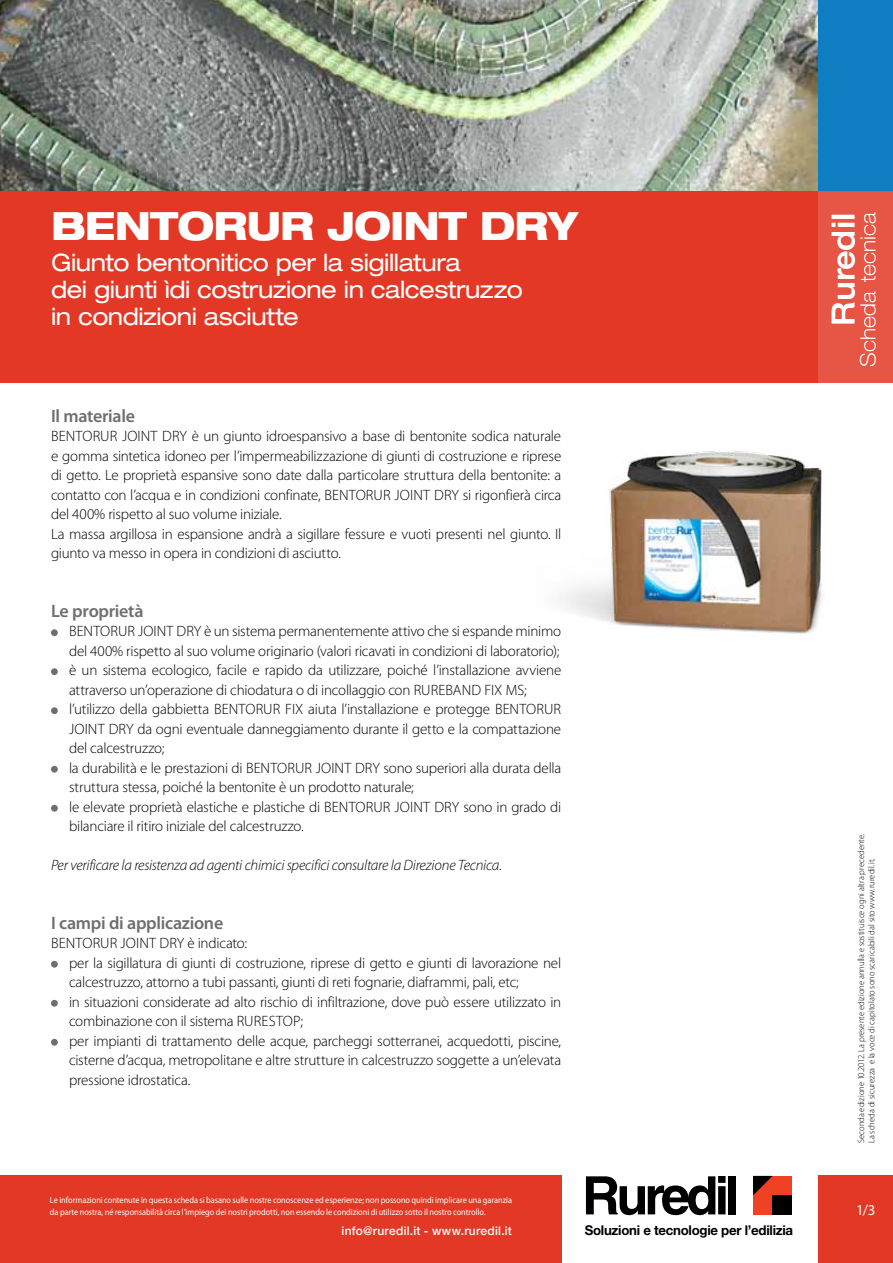
<style>
.page{position:relative;width:893px;height:1263px;background:#fff}
.page>*{position:absolute;margin:0;border:0;box-sizing:border-box;transform-origin:0 0}
.t1{font:800 expanded 39px "Helvetica Neue LT Std";letter-spacing:-.025em;color:#fff;scale:.95 1}
.t2{font:500 31.5px "Helvetica Neue LT Std";color:#fff;scale:1.1 1}
.t3{font:expanded 24px/27px "Helvetica Neue LT Std";letter-spacing:-.02em;color:#fff}
.t4{font:100 21px "Helvetica Neue LT Std";color:#fff;scale:1.1 1}
.t5{font:600 18px "Myriad Pro";letter-spacing:-.015em;color:#6d6e71}
.t6{font:300 15px/19.5px "Myriad Pro";letter-spacing:-.01em;color:#000}
.t7{font:italic 300 15px "Myriad Pro";letter-spacing:-.02em;color:#000}
.t8{font:15px "Myriad Pro";color:#fff}
.t9{font:700 13.5px "Helvetica Neue LT Std";letter-spacing:-.02em;color:#000}
.t10{font:500 12px "Helvetica Neue LT Std";letter-spacing:.02em;color:#fff}
.t11{font:9px/12px "Myriad Pro";letter-spacing:-.005em;color:#fff;scale:.92 1}
.t12{font:300 9px/10.5px "Myriad Pro";letter-spacing:.005em;color:#000;scale:.95 1}
</style>
<div class="page">
<div style="left:51px;top:629px;width:7px;height:7px;background:#6d6e71;border-radius:50%"></div>
<div style="left:51px;top:668px;width:7px;height:7px;background:#6d6e71;border-radius:50%"></div>
<div style="left:51px;top:707px;width:7px;height:7px;background:#6d6e71;border-radius:50%"></div>
<div style="left:51px;top:766px;width:7px;height:7px;background:#6d6e71;border-radius:50%"></div>
<div style="left:51px;top:805px;width:7px;height:7px;background:#6d6e71;border-radius:50%"></div>
<div style="left:51px;top:961px;width:7px;height:7px;background:#6d6e71;border-radius:50%"></div>
<div style="left:51px;top:1000px;width:7px;height:7px;background:#6d6e71;border-radius:50%"></div>
<div style="left:51px;top:1039px;width:7px;height:7px;background:#6d6e71;border-radius:50%"></div>
<img style="left:0;top:0;width:819px;height:191px">
<div style="left:0;top:191px;width:893px;height:192px;background:#e33825"></div>
<div style="left:819px;top:0;width:74px;height:191px;background:#0e7dc2"></div>
<div style="left:819px;top:191px;width:74px;height:192px;background:#e75545"></div>
<div style="left:0;top:1176px;width:561px;height:87px;background:#e33825"></div>
<div style="left:819px;top:1176px;width:74px;height:87px;background:#e33825"></div>
<div style="left:753px;top:1176px;width:39px;height:38px;background:#ef4123"></div>
<div style="left:773px;top:1195px;width:19px;height:19px;background:#000"></div>
<svg style="left:753px;top:1176px;width:20px;height:19px"></svg>
<svg style="left:586px;top:1176px;width:139px;height:39px"></svg>
<div style="left:729px;top:1176px;width:7px;height:38px;background:#000"></div>
<img style="left:560px;top:451px;width:263px;height:183px">
<h1 class="t1" style="left:51px;top:201px;width:556px">BENTORUR JOINT DRY</h1>
<h3 class="t3" style="left:51px;top:249px;width:473px">Giunto bentonitico per la sigillatura<br>dei giunti ìdi costruzione in calcestruzzo in condizioni asciutte</h3>
<p class="t5" style="left:51px;top:406px;width:86px">Il materiale</p>
<p class="t6" style="left:51px;top:427px;width:512px">bentorur joint dry è un giunto idroespansivo a base di bentonite sodica naturale e gomma sintetica idoneo per l’impermeabilizzazione di giunti di costruzione e riprese di getto. Le proprietà espansive sono date dalla particolare struttura della bentonite: a contatto con l’acqua e in condizioni confinate, bentorur joint dry si rigonfierà circa del 400% rispetto al suo volume iniziale.<br>La massa argillosa in espansione andrà a sigillare fessure e vuoti presenti nel giunto. I l giunto va messo in opera in condizioni di asciutto.</p>
<p class="t5" style="left:51px;top:601px;width:94px">Le proprietà</p>
<p class="t6" style="left:69px;top:622px;width:494px">BentoRur Joint Dry è un sistema permanentemente attivo che si espande minimo del 400% rispetto al suo volume originario (valori ricavati in condizioni di laboratorio); è un sistema ecologico, facile e rapido da utilizzare, poiché l’installazione avviene attraverso un’operazione di chiodatura o di incollaggio con Rureband Fix MS; l’utilizzo della gabbietta BentoRur Fix aiuta l’installazione e protegge BentoRur Joint Dry da ogni eventuale danneggiamento durante il getto e la compattazione del calcestruzzo;<br>la durabilità e le prestazioni di BentoRur Joint Dry sono superiori alla durata della struttura stessa, poiché la bentonite è un prodotto naturale;<br>le elevate proprietà elastiche e plastiche di BentoRur Joint Dry sono in grado di bilanciare il ritiro iniziale del calcestruzzo.</p>
<p class="t7" style="left:51px;top:857px;width:452px">Per verificare la resistenza ad agenti chimici specifici consultare la Direzione Tecnica.</p>
<p class="t5" style="left:51px;top:913px;width:174px">I campi di applicazione</p>
<p class="t6" style="left:69px;top:934px;width:494px;text-indent:-18px">BentoRur Joint Dry è indicato:<br>per la sigillatura di giunti di costruzione, riprese di getto e giunti di lavorazione nel calcestruzzo, attorno a tubi passanti, giunti di reti fognarie, diaframmi, pali, etc;<br>in situazioni considerate ad alto rischio di infiltrazione, dove può essere utilizzato in combinazione con il sistema Rurestop;<br>per impianti di trattamento delle acque, parcheggi sotterranei, acquedotti, piscine, cisterne d’acqua, metropolitane e altre strutture in calcestruzzo soggette a un’elevata pressione idrostatica.</p>
<p class="t11" style="left:50px;top:1194px;width:504px">Le informazioni contenute in questa scheda si basano sulle nostre conoscenze ed esperienze; non possono quindi implicare una garanzia da parte nostra, né responsabilità circa l’impiego dei nostri prodotti, non essendo le condizioni di utilizzo sotto il nostro controllo.</p>
<p class="t10" style="left:342px;top:1224px;width:172px">info@ruredil.it - www.ruredil.it</p>
<p class="t9" style="left:585px;top:1222px;width:210px">Soluzioni e tecnologie per l’edilizia</p>
<h2 class="t2" style="left:824px;top:326px;width:104px;rotate:-90deg">Ruredil</h2>
<h3 class="t4" style="left:856px;top:367px;width:142px;rotate:-90deg">Scheda tecnica</h3>
<p class="t12" style="left:856px;top:1143px;width:327px;rotate:-90deg">Seconda edizione 10.2012. La presente edizione annulla e sostituisce ogni altra precedente.<br>La scheda di sicurezza e la voce di capitolato sono scaricabili dal sito www.ruredil.it.</p>
<p class="t8" style="left:856px;top:1201px;width:21px">1/3</p>
</div>
